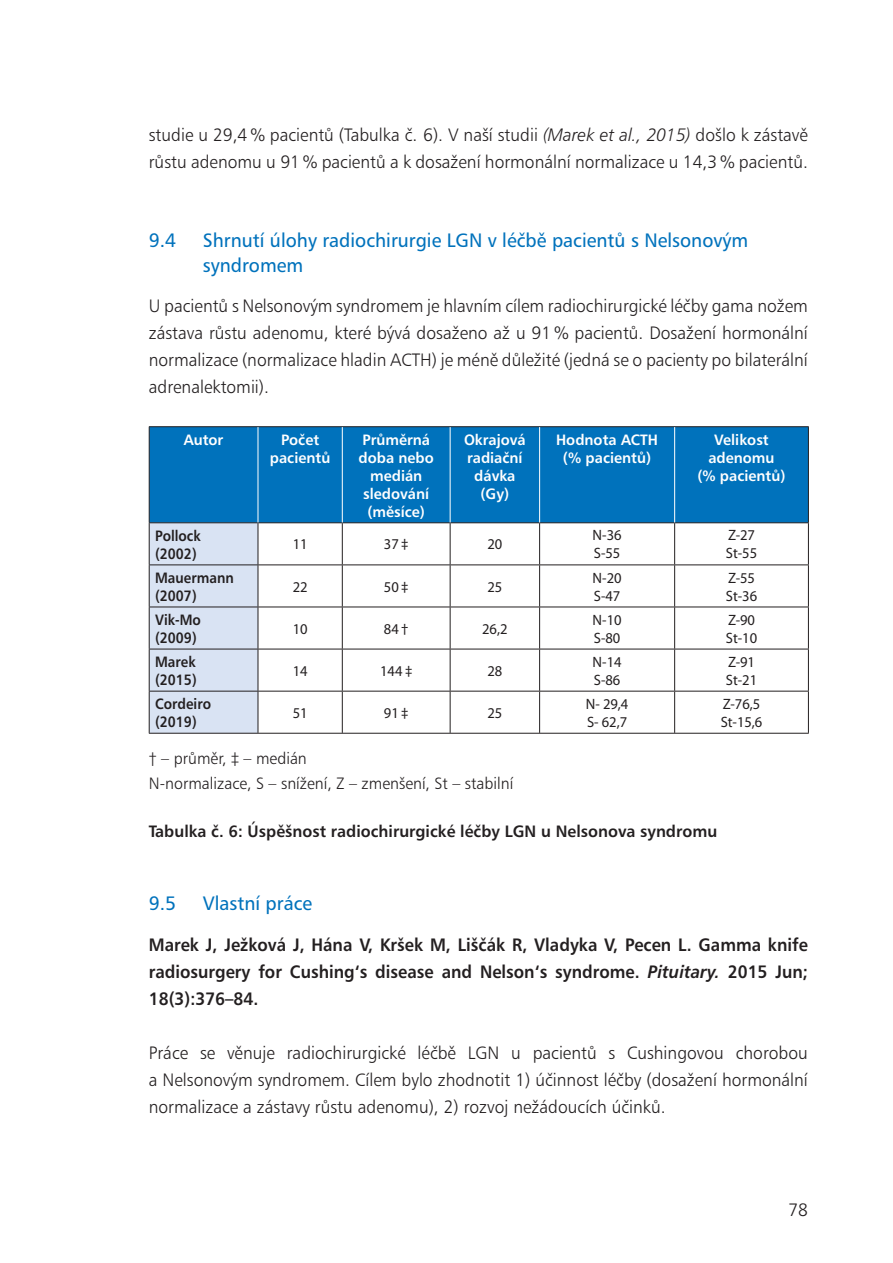
<style>
.page{position:relative;width:893px;height:1263px;background:#fff}
.page>*{position:absolute;margin:0;border:0;box-sizing:border-box;transform-origin:0 0}
.t1{font:19.5px/24.8px "Humanist 777 AT Roman B";color:#0072bc}
.t2{font:18px/27px "Humanist 777 AT Light B";color:#231f20;text-align:justify}
.t3{font:18px/27px "Humanist 777 AT Bold B";color:#231f20;text-align:justify;scale:.93 1}
.t4{font:16.5px/24.8px "Humanist 777 AT Light B";color:#231f20}
.t5{font:16.5px "Humanist 777 AT Bold B";color:#231f20}
.t6{font:15px/18px "Myriad Pro";color:#231f20}
.t7{font:15px/18px "Humanist 777 AT Bold B";color:#fff;text-align:center}
.t8{font:15px/18px "Humanist 777 AT Bold B";color:#231f20;scale:.9 1}
.s1{font-family:"Humanist 777 AT Light Italic B"}
.s2{font-family:"Humanist 777 AT Bold Italic B"}
</style>
<div class="page">
<div style="left:150px;top:427px;width:658px;height:95px;background:#0072bc"></div>
<div style="left:150px;top:523px;width:108px;height:210px;background:#d9e3f3"></div>
<hr style="left:149px;top:426px;width:660px;height:1px;background:#231f20">
<hr style="left:149px;top:522px;width:109px;height:1px;background:#231f20">
<hr style="left:149px;top:523px;width:1px;height:41px;background:#231f20">
<hr style="left:258px;top:522px;width:84px;height:1px;background:#231f20">
<hr style="left:258px;top:523px;width:1px;height:41px;background:#231f20">
<hr style="left:342px;top:522px;width:108px;height:1px;background:#231f20">
<hr style="left:342px;top:523px;width:1px;height:41px;background:#231f20">
<hr style="left:450px;top:522px;width:90px;height:1px;background:#231f20">
<hr style="left:450px;top:523px;width:1px;height:41px;background:#231f20">
<hr style="left:540px;top:522px;width:135px;height:1px;background:#231f20">
<hr style="left:539px;top:523px;width:1px;height:41px;background:#231f20">
<hr style="left:675px;top:522px;width:134px;height:1px;background:#231f20">
<hr style="left:674px;top:523px;width:1px;height:41px;background:#231f20">
<hr style="left:808px;top:523px;width:1px;height:41px;background:#231f20">
<hr style="left:258px;top:427px;width:1px;height:95px;background:#fff">
<hr style="left:342px;top:427px;width:1px;height:95px;background:#fff">
<hr style="left:450px;top:427px;width:1px;height:95px;background:#fff">
<hr style="left:539px;top:427px;width:1px;height:95px;background:#fff">
<hr style="left:674px;top:427px;width:1px;height:95px;background:#fff">
<hr style="left:149px;top:564px;width:109px;height:1px;background:#231f20">
<hr style="left:149px;top:565px;width:1px;height:42px;background:#231f20">
<hr style="left:258px;top:564px;width:84px;height:1px;background:#231f20">
<hr style="left:258px;top:565px;width:1px;height:42px;background:#231f20">
<hr style="left:342px;top:564px;width:108px;height:1px;background:#231f20">
<hr style="left:342px;top:565px;width:1px;height:42px;background:#231f20">
<hr style="left:450px;top:564px;width:90px;height:1px;background:#231f20">
<hr style="left:450px;top:565px;width:1px;height:42px;background:#231f20">
<hr style="left:540px;top:564px;width:135px;height:1px;background:#231f20">
<hr style="left:539px;top:565px;width:1px;height:42px;background:#231f20">
<hr style="left:675px;top:564px;width:134px;height:1px;background:#231f20">
<hr style="left:674px;top:565px;width:1px;height:42px;background:#231f20">
<hr style="left:808px;top:565px;width:1px;height:42px;background:#231f20">
<hr style="left:149px;top:607px;width:109px;height:1px;background:#231f20">
<hr style="left:149px;top:607px;width:1px;height:42px;background:#231f20">
<hr style="left:258px;top:607px;width:84px;height:1px;background:#231f20">
<hr style="left:258px;top:607px;width:1px;height:42px;background:#231f20">
<hr style="left:342px;top:607px;width:108px;height:1px;background:#231f20">
<hr style="left:342px;top:607px;width:1px;height:42px;background:#231f20">
<hr style="left:450px;top:607px;width:90px;height:1px;background:#231f20">
<hr style="left:450px;top:607px;width:1px;height:42px;background:#231f20">
<hr style="left:540px;top:607px;width:135px;height:1px;background:#231f20">
<hr style="left:539px;top:607px;width:1px;height:42px;background:#231f20">
<hr style="left:675px;top:607px;width:134px;height:1px;background:#231f20">
<hr style="left:674px;top:607px;width:1px;height:42px;background:#231f20">
<hr style="left:808px;top:607px;width:1px;height:42px;background:#231f20">
<hr style="left:149px;top:649px;width:109px;height:1px;background:#231f20">
<hr style="left:149px;top:649px;width:1px;height:42px;background:#231f20">
<hr style="left:258px;top:649px;width:84px;height:1px;background:#231f20">
<hr style="left:258px;top:649px;width:1px;height:42px;background:#231f20">
<hr style="left:342px;top:649px;width:108px;height:1px;background:#231f20">
<hr style="left:342px;top:649px;width:1px;height:42px;background:#231f20">
<hr style="left:450px;top:649px;width:90px;height:1px;background:#231f20">
<hr style="left:450px;top:649px;width:1px;height:42px;background:#231f20">
<hr style="left:540px;top:649px;width:135px;height:1px;background:#231f20">
<hr style="left:539px;top:649px;width:1px;height:42px;background:#231f20">
<hr style="left:675px;top:649px;width:134px;height:1px;background:#231f20">
<hr style="left:674px;top:649px;width:1px;height:42px;background:#231f20">
<hr style="left:808px;top:649px;width:1px;height:42px;background:#231f20">
<hr style="left:149px;top:691px;width:109px;height:1px;background:#231f20">
<hr style="left:149px;top:691px;width:1px;height:42px;background:#231f20">
<hr style="left:258px;top:691px;width:84px;height:1px;background:#231f20">
<hr style="left:258px;top:691px;width:1px;height:42px;background:#231f20">
<hr style="left:342px;top:691px;width:108px;height:1px;background:#231f20">
<hr style="left:342px;top:691px;width:1px;height:42px;background:#231f20">
<hr style="left:450px;top:691px;width:90px;height:1px;background:#231f20">
<hr style="left:450px;top:691px;width:1px;height:42px;background:#231f20">
<hr style="left:540px;top:691px;width:135px;height:1px;background:#231f20">
<hr style="left:539px;top:691px;width:1px;height:42px;background:#231f20">
<hr style="left:675px;top:691px;width:134px;height:1px;background:#231f20">
<hr style="left:674px;top:691px;width:1px;height:42px;background:#231f20">
<hr style="left:808px;top:691px;width:1px;height:42px;background:#231f20">
<hr style="left:149px;top:733px;width:660px;height:1px;background:#231f20">
<hr style="left:149px;top:427px;width:1px;height:95px;background:#231f20">
<hr style="left:808px;top:427px;width:1px;height:95px;background:#231f20">
<p class="t2" style="left:149px;top:122px;width:661px">studie u 29,4 % pacientů (Tabulka č. 6). V naší studii <span class="s1">(Marek et al., 2015)</span> došlo k zástavě růstu adenomu u 91 % pacientů a k dosažení hormonální normalizace u 14,3 % pacientů.</p>
<p class="t1" style="left:149px;top:229px;width:29px">9.4</p>
<p class="t1" style="left:203px;top:229px;width:547px">Shrnutí úlohy radiochirurgie LGN v léčbě pacientů s Nelsonovým syndromem</p>
<p class="t2" style="left:149px;top:293px;width:661px">U pacientů s Nelsonovým syndromem je hlavním cílem radiochirurgické léčby gama nožem zástava růstu adenomu, které bývá dosaženo až u 91 % pacientů. Dosažení hormonální normalizace (normalizace hladin ACTH) je méně důležité (jedná se o pacienty po bilaterální adrenalektomii).</p>
<p class="t7" style="left:184px;top:431px;width:41px">Autor</p>
<p class="t7" style="left:270px;top:431px;width:62px">Počet pacientů</p>
<p class="t7" style="left:358px;top:431px;width:77px">Průměrná doba nebo medián sledování (měsíce)</p>
<p class="t7" style="left:464px;top:431px;width:63px">Okrajová radiační dávka (Gy)</p>
<p class="t7" style="left:556px;top:431px;width:103px">Hodnota ACTH (% pacientů)</p>
<p class="t7" style="left:697px;top:431px;width:90px">Velikost adenomu<br>(% pacientů)</p>
<p class="t8" style="left:155px;top:527px;width:52px">Pollock (2002)</p>
<p class="t6" style="left:293px;top:537px;width:16px">11</p>
<p class="t6" style="left:384px;top:537px;width:26px">37 ‡</p>
<p class="t6" style="left:487px;top:537px;width:16px">20</p>
<p class="t6" style="left:593px;top:528px;width:30px">N-36<br>S-55</p>
<p class="t6" style="left:726px;top:528px;width:33px">Z-27<br>St-55</p>
<p class="t8" style="left:155px;top:569px;width:89px">Mauermann (2007)</p>
<p class="t6" style="left:293px;top:579px;width:16px">22</p>
<p class="t6" style="left:384px;top:579px;width:26px">50 ‡</p>
<p class="t6" style="left:487px;top:579px;width:16px">25</p>
<p class="t6" style="left:593px;top:570px;width:30px">N-20<br>S-47</p>
<p class="t6" style="left:726px;top:570px;width:33px">Z-55<br>St-36</p>
<p class="t8" style="left:155px;top:611px;width:52px">Vik-Mo (2009)</p>
<p class="t6" style="left:293px;top:621px;width:16px">10</p>
<p class="t6" style="left:384px;top:621px;width:26px">84 †</p>
<p class="t6" style="left:482px;top:621px;width:27px">26,2</p>
<p class="t6" style="left:593px;top:612px;width:30px">N-10<br>S-80</p>
<p class="t6" style="left:726px;top:612px;width:33px">Z-90<br>St-10</p>
<p class="t8" style="left:155px;top:654px;width:48px">Marek (2015)</p>
<p class="t6" style="left:293px;top:663px;width:16px">14</p>
<p class="t6" style="left:380px;top:663px;width:34px">144 ‡</p>
<p class="t6" style="left:487px;top:663px;width:16px">28</p>
<p class="t6" style="left:593px;top:654px;width:30px">N-14<br>S-86</p>
<p class="t6" style="left:726px;top:654px;width:33px">Z-91<br>St-21</p>
<p class="t8" style="left:155px;top:696px;width:64px">Cordeiro (2019)</p>
<p class="t6" style="left:293px;top:705px;width:16px">51</p>
<p class="t6" style="left:384px;top:705px;width:26px">91 ‡</p>
<p class="t6" style="left:487px;top:705px;width:16px">25</p>
<p class="t6" style="left:586px;top:696px;width:44px">N- 29,4<br>S- 62,7</p>
<p class="t6" style="left:721px;top:696px;width:43px">Z-76,5<br>St-15,6</p>
<p class="t4" style="left:149px;top:747px;width:366px">† – průměr, ‡ – medián<br>N-normalizace, S – snížení, Z – zmenšení, St – stabilní</p>
<p class="t5" style="left:149px;top:823px;width:570px">Tabulka č. 6: Úspěšnost radiochirurgické léčby LGN u Nelsonova syndromu</p>
<p class="t1" style="left:149px;top:892px;width:29px">9.5</p>
<p class="t1" style="left:203px;top:892px;width:111px">Vlastní práce</p>
<p class="t3" style="left:149px;top:932px;width:710px">Marek J, Ježková J, Hána V, Kršek M, Liščák R, Vladyka V, Pecen L. Gamma knife radiosurgery for Cushing‘s disease and Nelson‘s syndrome. <span class="s2">Pituitary.</span> 2015 Jun; 18(3):376–84.</p>
<p class="t2" style="left:149px;top:1040px;width:661px">Práce se věnuje radiochirurgické léčbě LGN u pacientů s Cushingovou chorobou a Nelsonovým syndromem. Cílem bylo zhodnotit 1) účinnost léčby (dosažení hormonální normalizace a zástavy růstu adenomu), 2) rozvoj nežádoucích účinků.</p>
<p class="t2" style="left:788px;top:1197px;width:21px">78</p>
</div>
